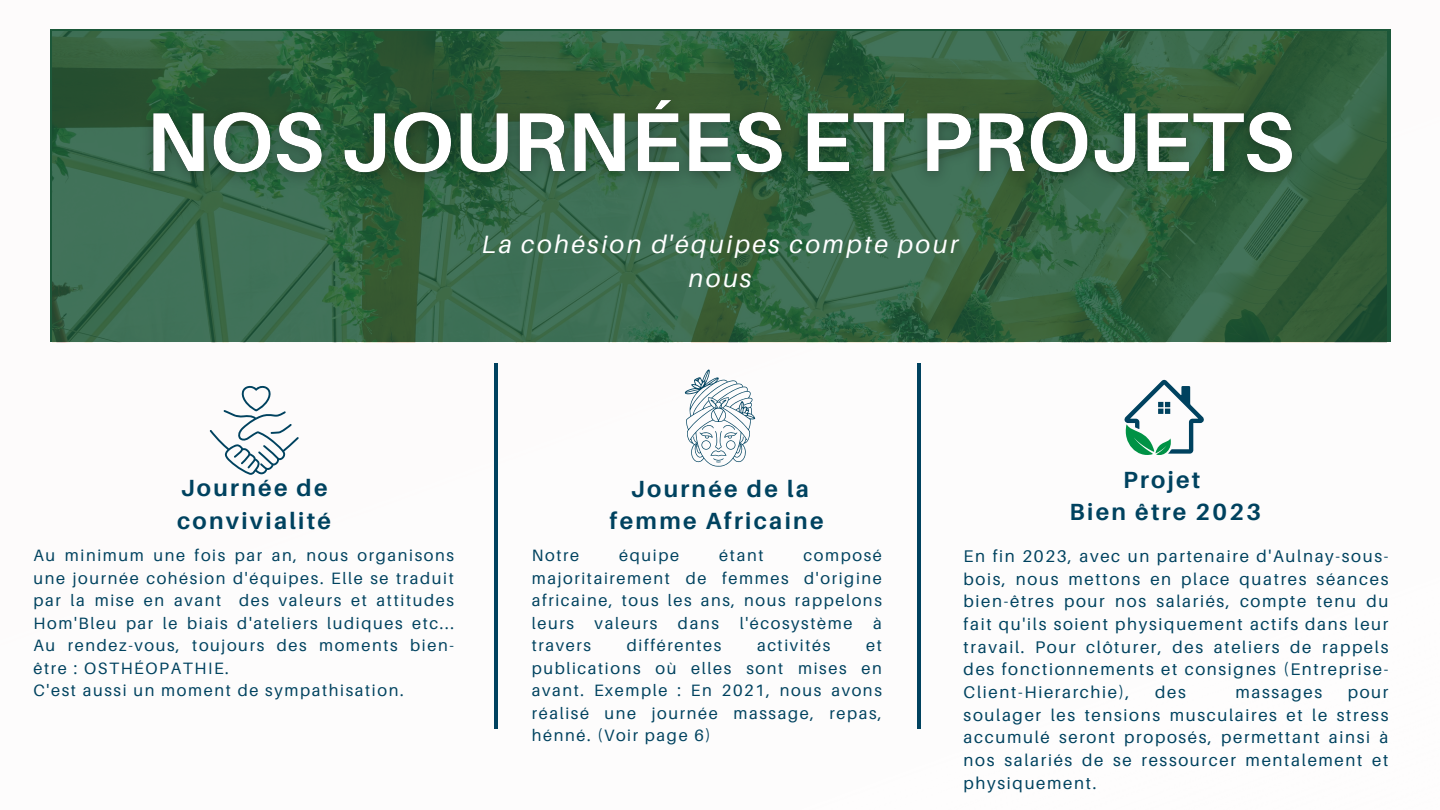
<style>
.page{position:relative;width:1440px;height:810px;background:#fff}
.page>*{position:absolute;margin:0;border:0;box-sizing:border-box;transform-origin:0 0}
.t1{font:italic 25.1px/34.5px "Aileron";letter-spacing:.1em;color:#fff;text-align:center}
.t2{font:700 23.4px/32px "Aileron";letter-spacing:.1em;color:#00425f;text-align:center}
.t3{font:16.9px/22.6px "Aileron";letter-spacing:.1em;color:#00425f;text-align:justify}
.t4{font:16.4px/22.5px "Aileron";letter-spacing:.1em;color:#00425f;text-align:justify}
</style>
<div class="page">
<svg style="left:1124px;top:380px;width:80px;height:75px"></svg>
<img style="left:53px;top:31px;width:1333px;height:311px">
<hr style="left:495px;top:364px;width:3px;height:365px;background:#00425f">
<hr style="left:917px;top:364px;width:4px;height:365px;background:#00425f">
<svg style="left:210px;top:385px;width:89px;height:90px"></svg>
<svg style="left:685px;top:369px;width:70px;height:98px"></svg>
<img style="left:133px;top:83px;width:1180px;height:114px">
<p class="t1" style="left:482px;top:226px;width:478px">La cohésion d'équipes compte pour nous</p>
<p class="t2" style="left:177px;top:472px;width:155px;text-align:left">Journée de convivialité</p>
<p class="t4" style="left:34px;top:544px;width:422px">Au minimum une fois par an, nous organisons une journée cohésion d'équipes. Elle se traduit par la mise en avant des valeurs et attitudes Hom'Bleu par le biais d'ateliers ludiques etc...<br>Au rendez-vous, toujours des moments bien&shy;être : OSTHÉOPATHIE.</p>
<p class="t4" style="left:34px;top:679px;width:372px">C'est aussi un moment de sympathisation.</p>
<p class="t2" style="left:610px;top:472px;width:215px">Journée de la femme Africaine</p>
<p class="t4" style="left:532px;top:544px;width:49px">Notre</p>
<p class="t4" style="left:619px;top:544px;width:61px">équipe</p>
<p class="t4" style="left:719px;top:544px;width:46px">étant</p>
<p class="t4" style="left:532px;top:544px;width:352px;text-indent:272px">composé majoritairement de femmes d'origine africaine, tous les ans, nous rappelons leurs</p>
<p class="t4" style="left:595px;top:612px;width:64px">valeurs</p>
<p class="t4" style="left:678px;top:612px;width:42px">dans</p>
<p class="t4" style="left:740px;top:612px;width:114px">l'écosystème</p>
<p class="t4" style="left:873px;top:612px;width:10px">à</p>
<p class="t4" style="left:532px;top:634px;width:61px">travers</p>
<p class="t4" style="left:627px;top:634px;width:96px">différentes</p>
<p class="t4" style="left:757px;top:634px;width:75px">activités</p>
<p class="t4" style="left:532px;top:634px;width:352px;text-indent:334px">et publications où elles sont mises en avant. Exemple : En 2021, nous avons réalisé une journée massage, repas, hénné. (Voir page 6)</p>
<p class="t2" style="left:1123px;top:464px;width:79px">Projet</p>
<p class="t2" style="left:1070px;top:496px;width:193px">Bien être 2023</p>
<p class="t3" style="left:964px;top:545px;width:426px">En fin 2023, avec un partenaire d'Aulnay-sous&shy;bois, nous mettons en place quatres séances bien-êtres pour nos salariés, compte tenu du fait qu'ils soient physiquement actifs dans leur travail. Pour clôturer, des ateliers de rappels des fonctionnements et consignes (Entreprise-Client-Hierarchie),</p>
<p class="t3" style="left:1155px;top:680px;width:32px">des</p>
<p class="t3" style="left:1235px;top:680px;width:88px">massages</p>
<p class="t3" style="left:964px;top:680px;width:426px;text-indent:384px">pour soulager les tensions musculaires et le stress accumulé seront proposés, permettant ainsi à nos salariés de se ressourcer mentalement et physiquement.</p>
</div>
